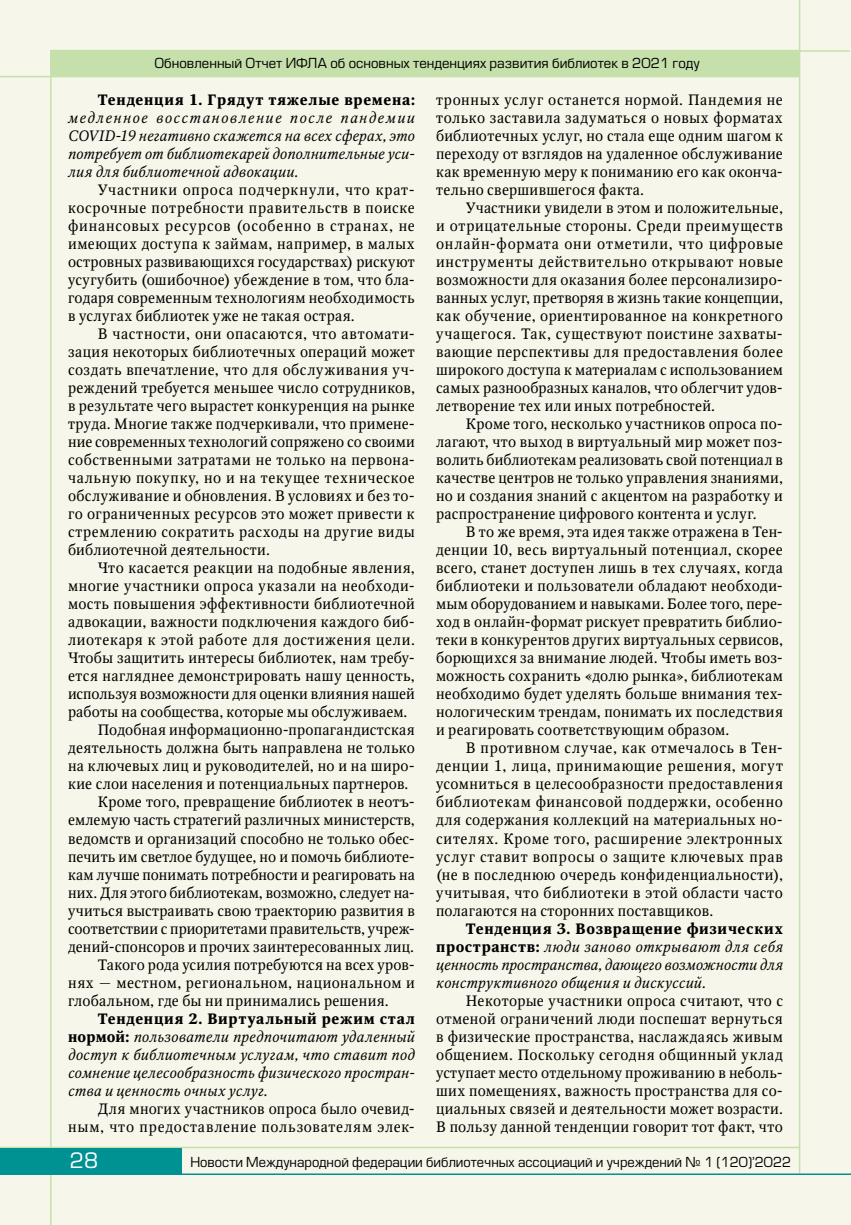
<style>
.page{position:relative;width:851px;height:1225px;background:#fff}
.page>*{position:absolute;margin:0;border:0;box-sizing:border-box;transform-origin:0 0}
.t1{font:20.85px "Europe";color:#fff}
.t2{font:15px/18px "Octava";letter-spacing:.02em;color:#000;text-align:justify}
.t3{font:italic 15px/18px "Octava";letter-spacing:.02em;color:#000;text-align:justify}
.t4{font:15px "Octava";color:#000}
.t5{font:15px "Octava";letter-spacing:.04em;color:#000}
.t6{font:15px "Octava";letter-spacing:.05em;color:#000}
.t7{font:700 15px "Octava";letter-spacing:.05em;color:#000}
.t8{font:13.5px "Europe";color:#000}
.s1{font-weight:700;font-style:normal}
</style>
<div class="page">
<div style="left:0;top:0;width:850px;height:1225px;background:#f7f6ea"></div>
<hr style="left:50px;top:51px;width:2px;height:1174px;background:#c5e0ab">
<hr style="left:0;top:76px;width:798px;height:1px;background:#c5e0ab">
<hr style="left:50px;top:50px;width:748px;height:1px;background:#c5e0ab">
<hr style="left:798px;top:0;width:2px;height:1173px;background:#c5e0ab">
<hr style="left:0;top:1173px;width:850px;height:2px;background:#009192">
<div style="left:51px;top:51px;width:748px;height:25px;background:#c5e0ab"></div>
<hr style="left:53px;top:50px;width:796px;height:2px;background:#c5e0ab">
<hr style="left:0;top:1146px;width:799px;height:2px;background:#c5e0ab">
<div style="left:0;top:1148px;width:182px;height:25px;background:#009193"></div>
<p class="t8" style="left:154px;top:55px;width:546px">Обновленный Отчет ИФЛА об основных тенденциях развития библиотек в 2021 году</p>
<p class="t7" style="left:98px;top:91px;width:318px">Тенденция 1. Грядут тяжелые времена:</p>
<p class="t3" style="left:68px;top:109px;width:348px">медленное восстановление после пандемии COVID-19 негативно скажется на всех сферах, это потребует от библиотекарей дополнительные уси&shy;лия для библиотечной адвокации.</p>
<p class="t2" style="left:68px;top:181px;width:348px;text-align:left;text-indent:30px">Участники опроса подчеркнули, что крат&shy;косрочные потребности правительств в поиске финансовых ресурсов (особенно в странах, не имеющих доступа к займам, например, в малых островных развивающихся государствах) рискуют усугубить (ошибочное) убеждение в том, что бла&shy;годаря современным технологиям необходимость в услугах библиотек уже не такая острая.</p>
<p class="t2" style="left:68px;top:325px;width:348px;text-indent:30px">В частности, они опасаются, что автомати&shy;зация некоторых библиотечных операций может создать впечатление, что для обслуживания уч&shy;реждений требуется меньшее число сотрудников, в результате чего вырастет конкуренция на рынке труда. Многие также подчеркивали, что примене&shy;ние современных технологий сопряжено со своими собственными затратами не только на первона&shy;чальную покупку, но и на текущее техническое обслуживание и обновления. В условиях и без то&shy;го ограниченных ресурсов это может привести к стремлению сократить расходы на другие виды библиотечной деятельности.</p>
<p class="t2" style="left:98px;top:559px;width:318px">Что касается реакции на подобные явления,</p>
<p class="t5" style="left:68px;top:577px;width:348px">многие участники опроса указали на необходи-</p>
<p class="t2" style="left:68px;top:595px;width:348px">мость повышения эффективности библиотечной</p>
<p class="t2" style="left:68px;top:613px;width:348px">адвокации, важности подключения каждого биб-</p>
<p class="t6" style="left:68px;top:631px;width:348px">лиотекаря к этой работе для достижения цели.</p>
<p class="t2" style="left:68px;top:649px;width:348px">Чтобы защитить интересы библиотек, нам требу-</p>
<p class="t2" style="left:68px;top:667px;width:348px">ется нагляднее демонстрировать нашу ценность,</p>
<p class="t4" style="left:68px;top:685px;width:348px">используя возможности для оценки влияния нашей</p>
<p class="t2" style="left:68px;top:703px;width:341px">работы на сообщества, которые мы обслуживаем.</p>
<p class="t2" style="left:98px;top:721px;width:318px">Подобная информационно-пропагандистская</p>
<p class="t2" style="left:68px;top:739px;width:348px">деятельность должна быть направлена не только</p>
<p class="t2" style="left:68px;top:757px;width:348px">на ключевых лиц и руководителей, но и на широ-</p>
<p class="t2" style="left:68px;top:775px;width:342px">кие слои населения и потенциальных партнеров.</p>
<p class="t2" style="left:98px;top:793px;width:318px">Кроме того, превращение библиотек в неотъ-</p>
<p class="t2" style="left:68px;top:811px;width:348px">емлемую часть стратегий различных министерств,</p>
<p class="t2" style="left:68px;top:829px;width:346px">ведомств и организаций способно не только обес-</p>
<p class="t2" style="left:68px;top:847px;width:348px">печить им светлое будущее, но и помочь библиоте-</p>
<p class="t2" style="left:68px;top:865px;width:348px">кам лучше понимать потребности и реагировать на</p>
<p class="t2" style="left:68px;top:883px;width:348px">них. Для этого библиотекам, возможно, следует на-</p>
<p class="t2" style="left:68px;top:901px;width:348px">учиться выстраивать свою траекторию развития в</p>
<p class="t2" style="left:68px;top:919px;width:348px">соответствии с приоритетами правительств, учреж-</p>
<p class="t2" style="left:68px;top:937px;width:347px">дений-спонсоров и прочих заинтересованных лиц.</p>
<p class="t2" style="left:98px;top:955px;width:318px">Такого рода усилия потребуются на всех уров-</p>
<p class="t2" style="left:68px;top:973px;width:348px">нях — местном, региональном, национальном и</p>
<p class="t2" style="left:68px;top:991px;width:322px">глобальном, где бы ни принимались решения.</p>
<p class="t3" style="left:68px;top:1009px;width:348px;text-indent:30px"><span class="s1">Тенденция 2. Виртуальный режим стал нормой:</span> пользователи предпочитают удаленный доступ к библиотечным услугам, что ставит под сомнение целесообразность физического простран&shy;ства и ценность очных услуг.</p>
<p class="t2" style="left:68px;top:1099px;width:348px;text-align:right">Для многих участников опроса было очевид&shy;ным, что предоставление пользователям элек-</p>
<p class="t2" style="left:436px;top:91px;width:348px">тронных услуг останется нормой. Пандемия не только заставила задуматься о новых форматах библиотечных услуг, но стала еще одним шагом к переходу от взглядов на удаленное обслуживание как временную меру к пониманию его как оконча&shy;тельно свершившегося факта.</p>
<p class="t2" style="left:436px;top:199px;width:348px;text-indent:30px">Участники увидели в этом и положительные, и отрицательные стороны. Среди преимуществ онлайн-формата они отметили, что цифровые инструменты действительно открывают новые возможности для оказания более персонализиро&shy;ванных услуг, претворяя в жизнь такие концепции, как обучение, ориентированное на конкретного учащегося. Так, существуют поистине захваты&shy;вающие перспективы для предоставления более широкого доступа к материалам с использованием самых разнообразных каналов, что облегчит удов&shy;летворение тех или иных потребностей.</p>
<p class="t2" style="left:436px;top:415px;width:348px;text-align:left;text-indent:30px">Кроме того, несколько участников опроса по&shy;лагают, что выход в виртуальный мир может поз&shy;волить библиотекам реализовать свой потенциал в качестве центров не только управления знаниями, но и создания знаний с акцентом на разработку и распространение цифрового контента и услуг.</p>
<p class="t2" style="left:436px;top:523px;width:348px;text-indent:30px">В то же время, эта идея также отражена в Тен&shy;денции 10, весь виртуальный потенциал, скорее всего, станет доступен лишь в тех случаях, когда библиотеки и пользователи обладают необходи&shy;мым оборудованием и навыками. Более того, пере&shy;ход в онлайн-формат рискует превратить библио&shy;теки в конкурентов других виртуальных сервисов, борющихся за внимание людей. Чтобы иметь воз&shy;можность сохранить «долю рынка», библиотекам необходимо будет уделять больше внимания тех&shy;нологическим трендам, понимать их последствия и реагировать соответствующим образом.</p>
<p class="t2" style="left:436px;top:739px;width:348px;text-indent:30px">В противном случае, как отмечалось в Тен&shy;денции 1, лица, принимающие решения, могут усомниться в целесообразности предоставления библиотекам финансовой поддержки, особенно для содержания коллекций на материальных но&shy;сителях. Кроме того, расширение электронных услуг ставит вопросы о защите ключевых прав (не в последнюю очередь конфиденциальности), учитывая, что библиотеки в этой области часто полагаются на сторонних поставщиков.</p>
<p class="t3" style="left:436px;top:919px;width:348px;text-indent:30px"><span class="s1">Тенденция 3. Возвращение физических пространств:</span> люди заново открывают для себя ценность пространства, дающего возможности для конструктивного общения и дискуссий.</p>
<p class="t2" style="left:436px;top:991px;width:348px;text-indent:30px">Некоторые участники опроса считают, что с отменой ограничений люди поспешат вернуться в физические пространства, наслаждаясь живым общением. Поскольку сегодня общинный уклад уступает место отдельному проживанию в неболь&shy;ших помещениях, важность пространства для со&shy;циальных связей и деятельности может возрасти.<br>В пользу данной тенденции говорит тот факт, что</p>
<h1 class="t1" style="left:70px;top:1148px;width:30px">28</h1>
<p class="t8" style="left:190px;top:1154px;width:602px">Новости Международной федерации библиотечных ассоциаций и учреждений № 1 (120)’2022</p>
</div>
